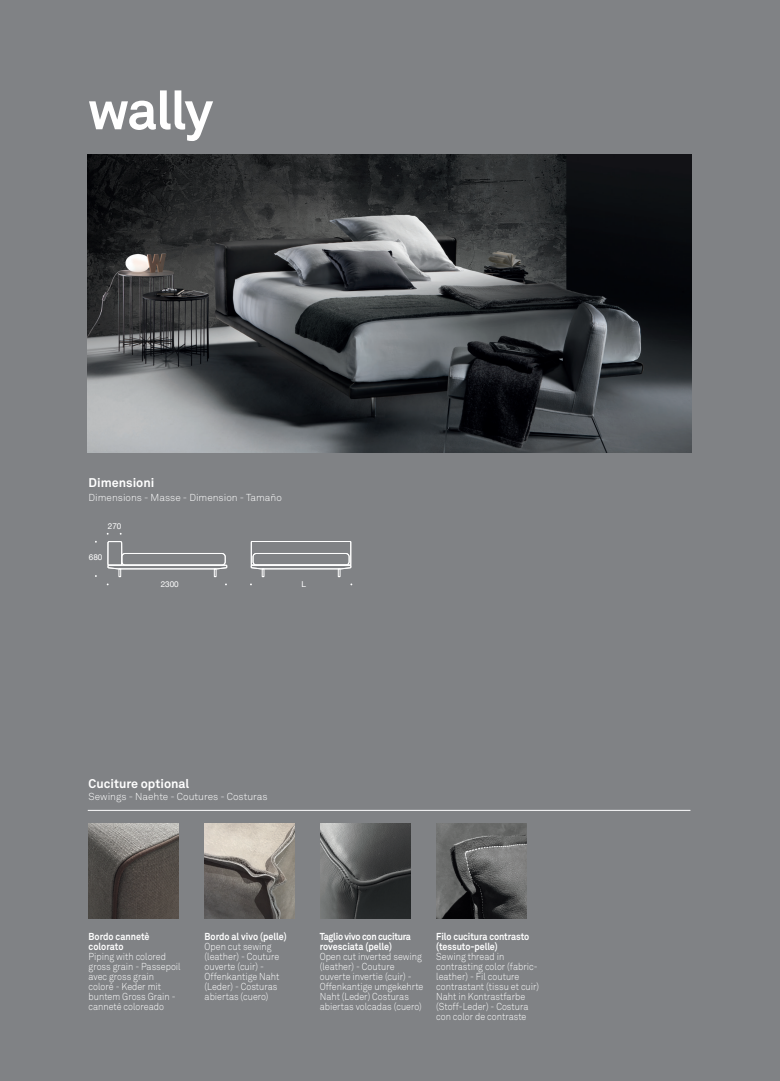
<style>
.page{position:relative;width:780px;height:1081px;background:#808285}
.page>*{position:absolute;margin:0;border:0;box-sizing:border-box;transform-origin:0 0}
.t1{font:700 53.75px "Akkurat";letter-spacing:-.035em;color:#fff}
.t2{font:700 12.5px "Akkurat";color:#fff}
.t3{font:300 10px/10px "Akkurat";color:#fff;scale:.9 1}
.t4{font:700 10px/10px "Akkurat";letter-spacing:-.01em;color:#fff;scale:.9 1}
.t5{font:300 10px "Akkurat";color:#fff}
.t6{font:700 10px/10px "Akkurat";letter-spacing:-.03em;color:#fff;scale:.9 1}
.t7{font:8.12px "Helvetica Neue";color:#fff}
</style>
<div class="page">
<img style="left:88px;top:155px;width:603px;height:297px">
<div style="left:251px;top:541px;width:100px;height:24px;border:1px solid #fff"></div>
<svg style="left:119px;top:568px;width:2px;height:9px"></svg>
<svg style="left:214px;top:568px;width:2px;height:9px"></svg>
<svg style="left:262px;top:568px;width:2px;height:9px"></svg>
<svg style="left:338px;top:568px;width:2px;height:9px"></svg>
<div style="left:251px;top:565px;width:100px;height:3px;border:1px solid #fff"></div>
<div style="left:253px;top:553px;width:96px;height:12px;border:1px solid #fff;border-radius:3px"></div>
<div style="left:108px;top:541px;width:14px;height:24px;border:1px solid #fff"></div>
<div style="left:108px;top:565px;width:119px;height:3px;border:1px solid #fff"></div>
<div style="left:121px;top:553px;width:104px;height:12px;border:1px solid #fff;border-radius:3px"></div>
<hr style="left:88px;top:810px;width:602px;height:1px;background:#fff">
<img style="left:436px;top:823px;width:90px;height:96px">
<img style="left:89px;top:823px;width:89px;height:96px">
<img style="left:205px;top:823px;width:89px;height:96px">
<img style="left:320px;top:823px;width:90px;height:96px">
<h1 class="t1" style="left:88px;top:76px;width:127px">wally</h1>
<p class="t2" style="left:89px;top:475px;width:67px">Dimensioni</p>
<p class="t5" style="left:89px;top:491px;width:195px">Dimensions - Masse - Dimension - Tamaño</p>
<p class="t7" style="left:108px;top:519px;width:15px">270</p>
<p class="t7" style="left:89px;top:550px;width:15px">680</p>
<p class="t7" style="left:161px;top:577px;width:20px">2300</p>
<p class="t7" style="left:301px;top:577px;width:6px">L</p>
<p class="t2" style="left:89px;top:776px;width:102px">Cuciture optional</p>
<p class="t5" style="left:89px;top:790px;width:180px">Sewings - Naehte - Coutures - Costuras</p>
<p class="t4" style="left:89px;top:931px;width:69px">Bordo cannetè colorato</p>
<p class="t3" style="left:89px;top:951px;width:104px">Piping with colored gross grain - Passepoil avec gross grain coloré - Keder mit buntem Gross Grain - canneté coloreado</p>
<p class="t4" style="left:205px;top:931px;width:93px">Bordo al vivo (pelle)</p>
<p class="t3" style="left:205px;top:941px;width:85px">Open cut sewing (leather) - Couture ouverte (cuir) -<br>Offenkantige Naht (Leder) - Costuras abiertas (cuero)</p>
<p class="t6" style="left:320px;top:931px;width:103px">Taglio vivo con cucitura rovesciata (pelle)</p>
<p class="t3" style="left:320px;top:951px;width:117px">Open cut inverted sewing (leather) - Couture ouverte invertie (cuir) -<br>Offenkantige umgekehrte<br>Naht (Leder) Costuras abiertas volcadas (cuero)</p>
<p class="t4" style="left:436px;top:931px;width:105px">Filo cucitura contrasto (tessuto-pelle)</p>
<p class="t3" style="left:436px;top:951px;width:116px">Sewing thread in contrasting color (fabric&shy;leather) - Fil couture contrastant (tissu et cuir)<br>Naht in Kontrastfarbe (Stoff-Leder) - Costura con color de contraste</p>
</div>
